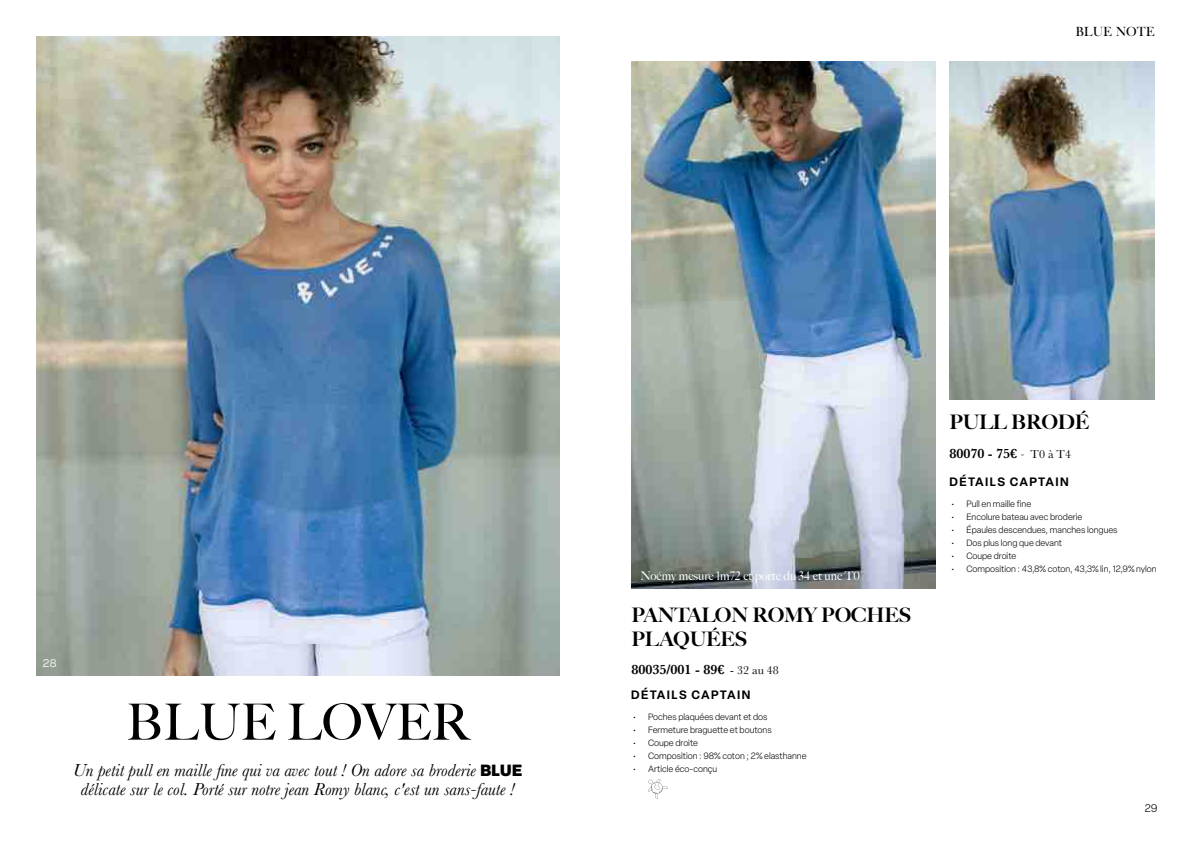
<style>
.page{position:relative;width:1191px;height:842px;background:#fff}
.page>*{position:absolute;margin:0;border:0;box-sizing:border-box;transform-origin:0 0}
.t1{font:500 50px "Big Caslon";color:#000}
.t2{font:900 20px/24px "Big Caslon FB";color:#000}
.t3{font:italic 18px/19px "Baskerville";color:#000;text-align:center}
.t4{font:600 14px "Baskerville";color:#000}
.t5{font:13px "Cradley Title Regular 2";letter-spacing:-.005em;color:#020203}
.t6{font:300 13px "Elza";color:#fff}
.t7{font:12px "Big Caslon FB";color:#fff}
.t8{font:600 12px "Elza";letter-spacing:.115em;color:#000}
.t9{font:300 11px "Elza";color:#000}
.t10{font:300 9px "Elza";color:#000}
.s1{font-family:"Elza";font-weight:900;font-style:normal;font-size:16px}
.s2{font-weight:400;font-size:12px}
.s3{font-weight:400;font-style:italic;font-size:12px}
</style>
<div class="page">
<img style="left:36px;top:36px;width:523px;height:639px">
<img style="left:631px;top:62px;width:304px;height:527px">
<img style="left:949px;top:62px;width:206px;height:337px">
<svg style="left:648px;top:779px;width:19px;height:20px"></svg>
<h3 class="t5" style="left:1075px;top:24px;width:81px">BLUE NOTE</h3>
<h3 class="t6" style="left:43px;top:654px;width:16px">28</h3>
<h1 class="t1" style="left:126px;top:693px;width:345px">BLUE LOVER</h1>
<h3 class="t3" style="left:73px;top:761px;width:450px">Un petit pull en maille fine qui va avec tout ! On adore sa broderie <span class="s1">BLUE </span>délicate sur le col. Porté sur notre jean Romy blanc, c'est un sans-faute !</h3>
<h3 class="t7" style="left:640px;top:568px;width:221px">Noémy mesure 1m72 et porte du 34 et une T0</h3>
<h2 class="t2" style="left:631px;top:603px;width:281px">PANTALON ROMY POCHES<br>PLAQUÉES</h2>
<h3 class="t8" style="left:631px;top:686px;width:121px">DÉTAILS CAPTAIN</h3>
<p class="t10" style="left:633px;top:711px;width:136px">• Poches plaquées devant et dos</p>
<p class="t10" style="left:633px;top:724px;width:140px">• Fermeture braguette et boutons</p>
<p class="t10" style="left:633px;top:737px;width:67px">• Coupe droite</p>
<p class="t10" style="left:633px;top:750px;width:175px">• Composition : 98% coton ; 2% elasthanne</p>
<p class="t10" style="left:633px;top:763px;width:86px">• Article éco-conçu</p>
<h3 class="t4" style="left:631px;top:661px;width:149px">80035/001 - 89€ <span class="s2">- 32 au 48</span></h3>
<h2 class="t2" style="left:949px;top:410px;width:141px">PULL BRODÉ</h2>
<h3 class="t4" style="left:949px;top:445px;width:123px">80070 - 75€ <span class="s3">-</span> <span class="s2">T0 à T4</span></h3>
<h3 class="t8" style="left:949px;top:473px;width:121px">DÉTAILS CAPTAIN</h3>
<p class="t10" style="left:951px;top:498px;width:81px">• Pull en maille fine</p>
<p class="t10" style="left:951px;top:511px;width:133px">• Encolure bateau avec broderie</p>
<p class="t10" style="left:951px;top:524px;width:168px">• Épaules descendues, manches longues</p>
<p class="t10" style="left:951px;top:537px;width:112px">• Dos plus long que devant</p>
<p class="t10" style="left:951px;top:550px;width:67px">• Coupe droite</p>
<p class="t10" style="left:951px;top:563px;width:207px">• Composition : 43,8% coton, 43,3% lin, 12,9% nylon</p>
<p class="t9" style="left:1144px;top:800px;width:14px">29</p>
</div>
